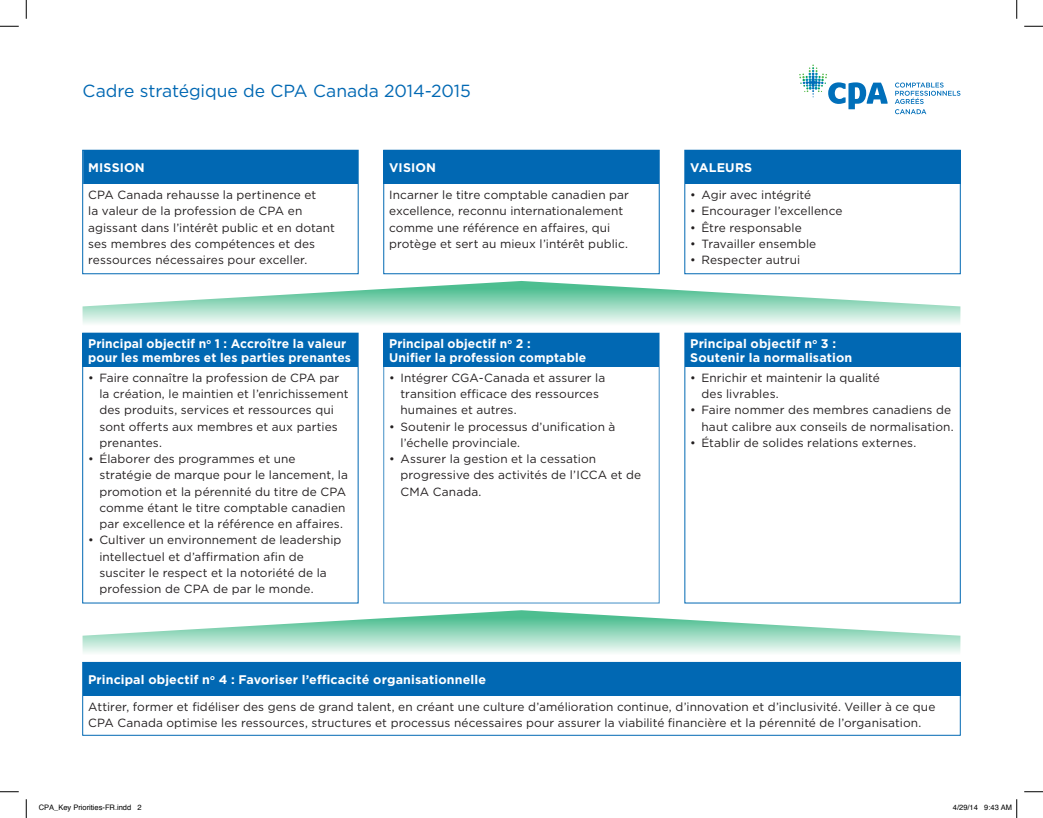
<style>
.page{position:relative;width:1043px;height:818px;background:#fff}
.page>*{position:absolute;margin:0;border:0;box-sizing:border-box;transform-origin:0 0}
.t1{font:17.5px "Gotham";color:#0168b3}
.t2{font:700 12.5px/13.8px "Gotham";letter-spacing:.01em;color:#fff}
.t3{font:11.88px/16.2px "Gotham";letter-spacing:.01em;color:#231f20}
.t4{font:7.5px "Helvetica";color:#000}
</style>
<div class="page">
<svg style="left:82px;top:281px;width:878px;height:43px"></svg>
<svg style="left:82px;top:610px;width:878px;height:43px"></svg>
<div style="left:82px;top:150px;width:276px;height:34px;background:#0168b3"></div>
<div style="left:82px;top:150px;width:276px;height:124px;border:1px solid #0168b3"></div>
<div style="left:383px;top:150px;width:276px;height:34px;background:#0168b3"></div>
<div style="left:684px;top:150px;width:276px;height:34px;background:#0168b3"></div>
<div style="left:684px;top:150px;width:276px;height:124px;border:1px solid #0168b3"></div>
<div style="left:82px;top:333px;width:276px;height:34px;background:#0168b3"></div>
<div style="left:82px;top:333px;width:276px;height:270px;border:1px solid #0168b3"></div>
<div style="left:383px;top:333px;width:276px;height:34px;background:#0168b3"></div>
<div style="left:684px;top:333px;width:276px;height:34px;background:#0168b3"></div>
<div style="left:684px;top:333px;width:276px;height:270px;border:1px solid #0168b3"></div>
<div style="left:82px;top:662px;width:878px;height:34px;background:#0168b3"></div>
<svg style="left:799px;top:65px;width:88px;height:44px"></svg>
<svg style="left:894px;top:82px;width:66px;height:32px"></svg>
<svg style="left:0;top:25px;width:19px;height:2px"></svg>
<svg style="left:1024px;top:25px;width:18px;height:2px"></svg>
<svg style="left:0;top:791px;width:19px;height:1px"></svg>
<svg style="left:1024px;top:791px;width:18px;height:1px"></svg>
<svg style="left:25px;top:0;width:2px;height:19px"></svg>
<svg style="left:25px;top:799px;width:2px;height:19px"></svg>
<svg style="left:1016px;top:0;width:1px;height:19px"></svg>
<svg style="left:1016px;top:799px;width:1px;height:19px"></svg>
<h1 class="t1" style="left:82px;top:79px;width:390px">Cadre stratégique de CPA Canada 2014-2015</h1>
<p class="t2" style="left:88px;top:161px;width:58px">MISSION</p>
<p class="t2" style="left:389px;top:161px;width:48px">VISION</p>
<p class="t2" style="left:690px;top:161px;width:63px">VALEURS</p>
<p class="t3" style="left:88px;top:186px;width:248px">CPA Canada rehausse la pertinence et<br>la valeur de la profession de CPA en agissant dans l’intérêt public et en dotant ses membres des compétences et des ressources nécessaires pour exceller.</p>
<p class="t3" style="left:389px;top:186px;width:241px">Incarner le titre comptable canadien par excellence, reconnu internationalement comme une référence en affaires, qui protège et sert au mieux l’intérêt public.</p>
<p class="t3" style="left:690px;top:186px;width:122px">• Agir avec intégrité</p>
<p class="t3" style="left:690px;top:203px;width:154px">• Encourager l’excellence</p>
<p class="t3" style="left:690px;top:219px;width:113px">• Être responsable</p>
<p class="t3" style="left:690px;top:235px;width:127px">• Travailler ensemble</p>
<p class="t3" style="left:690px;top:251px;width:111px">• Respecter autrui</p>
<p class="t2" style="left:88px;top:336px;width:264px">Principal objectif n<sup>o</sup> 1 : Accroître la valeur pour les membres et les parties prenantes</p>
<p class="t2" style="left:389px;top:336px;width:198px">Principal objectif n<sup>o</sup> 2 :<br>Unifier la profession comptable</p>
<p class="t2" style="left:690px;top:336px;width:164px">Principal objectif n<sup>o</sup> 3 :<br>Soutenir la normalisation</p>
<p class="t3" style="left:99px;top:369px;width:251px;text-indent:-11px">• Faire connaître la profession de CPA par la création, le maintien et l’enrichissement des produits, services et ressources qui sont offerts aux membres et aux parties prenantes.</p>
<p class="t3" style="left:99px;top:450px;width:250px;text-indent:-11px">• Élaborer des programmes et une stratégie de marque pour le lancement, la promotion et la pérennité du titre de CPA comme étant le titre comptable canadien par excellence et la référence en affaires.</p>
<p class="t3" style="left:99px;top:532px;width:243px;text-indent:-11px">• Cultiver un environnement de leadership intellectuel et d’affirmation afin de susciter le respect et la notoriété de la profession de CPA de par le monde.</p>
<p class="t3" style="left:400px;top:369px;width:206px;text-indent:-11px">• Intégrer CGA-Canada et assurer la transition efficace des ressources humaines et autres.</p>
<p class="t3" style="left:400px;top:418px;width:216px;text-indent:-11px">• Soutenir le processus d’unification à l’échelle provinciale.</p>
<p class="t3" style="left:400px;top:450px;width:242px;text-indent:-11px">• Assurer la gestion et la cessation progressive des activités de l’ICCA et de<br>CMA Canada.</p>
<p class="t3" style="left:701px;top:369px;width:180px;text-indent:-11px">• Enrichir et maintenir la qualité des livrables.</p>
<p class="t3" style="left:690px;top:402px;width:265px;text-align:right">• Faire nommer des membres canadiens de haut calibre aux conseils de normalisation.</p>
<p class="t3" style="left:690px;top:434px;width:227px">• Établir de solides relations externes.</p>
<p class="t2" style="left:88px;top:672px;width:399px">Principal objectif n<sup>o</sup> 4 : Favoriser l’efficacité organisationnelle</p>
<p class="t3" style="left:88px;top:698px;width:848px">Attirer, former et fidéliser des gens de grand talent, en créant une culture d’amélioration continue, d’innovation et d’inclusivité. Veiller à ce que<br>CPA Canada optimise les ressources, structures et processus nécessaires pour assurer la viabilité financière et la pérennité de l’organisation.</p>
<p class="t4" style="left:39px;top:802px;width:104px">CPA_Key Priorities-FR.indd 2</p>
<p class="t4" style="left:952px;top:802px;width:61px">4/29/14 9:43 AM</p>
</div>
